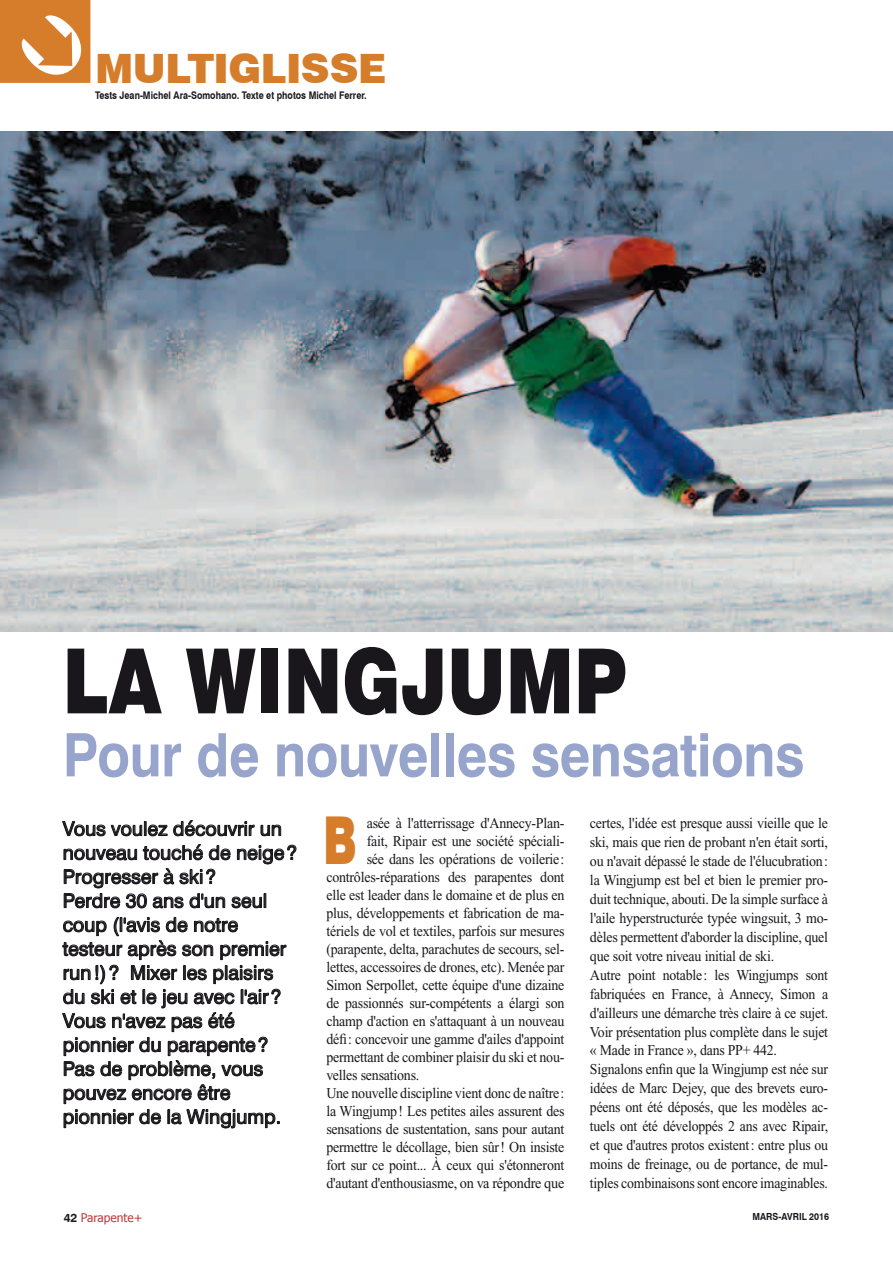
<style>
.page{position:relative;width:893px;height:1263px;background:#fff}
.page>*{position:absolute;margin:0;border:0;box-sizing:border-box;transform-origin:0 0}
.t1{font:900 90px "Swiss 721 BT";color:#1a171c;scale:.8 1}
.t2{font:900 66.15px "Swiss 721 BT";color:#d67d2c;scale:.68 1}
.t3{font:700 60px "Swiss 721 BT";letter-spacing:-.01em;color:#97a4cc;scale:.9 1}
.t4{font:900 40.5px "Swiss 721 BT";letter-spacing:-.015em;color:#d67d2c}
.t5{font:19.5px/24px "Swiss 721 BT";color:#1a171c}
.t6{font:15px/18.9px "Times New Roman";letter-spacing:-.015em;color:#1a171c;scale:.93 1}
.t7{font:12px "Tahoma";color:#bf393c}
.t8{font:700 10.5px "Swiss 721 BT";color:#1a171c;scale:.85 1}
.t9{font:700 9.75px "Swiss 721 BT";color:#1a171c;scale:.9 1}
.s1{font-family:"Swiss 721 BT";font-weight:700;color:#1a171c}
</style>
<div class="page">
<img style="left:0;top:132px;width:893px;height:499px">
<svg style="left:62px;top:820px;width:219px;height:17px"></svg>
<svg style="left:63px;top:848px;width:74px;height:13px"></svg>
<svg style="left:143px;top:844px;width:60px;height:17px"></svg>
<svg style="left:209px;top:845px;width:22px;height:16px"></svg>
<svg style="left:237px;top:844px;width:60px;height:20px"></svg>
<svg style="left:63px;top:868px;width:162px;height:41px"></svg>
<svg style="left:231px;top:893px;width:35px;height:16px"></svg>
<svg style="left:62px;top:917px;width:225px;height:211px"></svg>
<div style="left:0;top:0;width:91px;height:83px;background:#d67d2c"></div>
<h3 class="t4" style="left:95px;top:44px;width:293px">MULTIGLISSE</h3>
<p class="t8" style="left:95px;top:89px;width:321px">Tests Jean-Michel Ara-Somohano. Texte et photos Michel Ferrer.</p>
<h1 class="t1" style="left:63px;top:627px;width:707px">LA WINGJUMP</h1>
<h3 class="t3" style="left:63px;top:718px;width:826px">Pour de nouvelles sensations</h3>
<h2 class="t2" style="left:323px;top:800px;width:52px">B</h2>
<p class="t6" style="left:590px;top:814px;width:258px">certes, l'idée est presque aussi vieille que le ski, mais que rien de probant n'en était sorti, ou n'avait dépassé le stade de l'élucubration: la Wingjump est bel et bien le premier pro&shy;duit technique, abouti. De la simple surface à l'aile hyperstructurée typée wingsuit, 3 mo&shy;dèles permettent d'aborder la discipline, quel que soit votre niveau initial de ski.<br>Autre point notable: les Wingjumps sont fabriquées en France, à Annecy, Simon a d'ailleurs une démarche très claire à ce sujet.<br>Voir présentation plus complète dans le sujet « Made in France », dans PP+ 442.<br>Signalons enfin que la Wingjump est née sur idées de Marc Dejey, que des brevets euro&shy;péens ont été déposés, que les modèles ac&shy;tuels ont été développés 2 ans avec Ripair, et que d'autres protos existent: entre plus ou moins de freinage, ou de portance, de mul&shy;tiples combinaisons sont encore imaginables.</p>
<p class="t5" style="left:63px;top:816px;width:236px">Vous voulez découvrir un nouveau touché de neige?<br>Progresser à ski?<br>Perdre 30 ans d'un seul coup (l'avis de notre testeur après son premier run!)? Mixer les plaisirs du ski et le jeu avec l'air?<br>Vous n'avez pas été pionnier du parapente?<br>Pas de problème, vous pouvez encore être pionnier de la Wingjump.</p>
<p class="t6" style="left:367px;top:814px;width:214px">asée à l'atterrissage d'Annecy-Plan-</p>
<p class="t6" style="left:367px;top:832px;width:214px">fait, Ripair est une société spéciali-</p>
<p class="t6" style="left:367px;top:850px;width:214px">sée dans les opérations de voilerie:</p>
<p class="t6" style="left:326px;top:868px;width:258px">contrôles-réparations des parapentes dont</p>
<p class="t6" style="left:326px;top:886px;width:258px">elle est leader dans le domaine et de plus en</p>
<p class="t6" style="left:326px;top:904px;width:258px">plus, développements et fabrication de ma-</p>
<p class="t6" style="left:326px;top:922px;width:257px">tériels de vol et textiles, parfois sur mesures</p>
<p class="t6" style="left:326px;top:940px;width:258px">(parapente, delta, parachutes de secours, sel-</p>
<p class="t6" style="left:326px;top:958px;width:258px">lettes, accessoires de drones, etc). Menée par</p>
<p class="t6" style="left:326px;top:976px;width:258px">Simon Serpollet, cette équipe d'une dizaine</p>
<p class="t6" style="left:326px;top:994px;width:258px">de passionnés sur-compétents a élargi son</p>
<p class="t6" style="left:326px;top:1012px;width:258px">champ d'action en s'attaquant à un nouveau</p>
<p class="t6" style="left:326px;top:1030px;width:258px">défi: concevoir une gamme d'ailes d'appoint</p>
<p class="t6" style="left:326px;top:1048px;width:258px">permettant de combiner plaisir du ski et nou-</p>
<p class="t6" style="left:326px;top:1066px;width:102px">velles sensations.</p>
<p class="t6" style="left:326px;top:1084px;width:258px">Une nouvelle discipline vient donc de naître:</p>
<p class="t6" style="left:326px;top:1102px;width:258px">la Wingjump! Les petites ailes assurent des</p>
<p class="t6" style="left:326px;top:1120px;width:258px">sensations de sustentation, sans pour autant</p>
<p class="t6" style="left:326px;top:1138px;width:258px">permettre le décollage, bien sûr! On insiste</p>
<p class="t6" style="left:326px;top:1156px;width:258px">fort sur ce point... À ceux qui s'étonneront</p>
<p class="t6" style="left:326px;top:1174px;width:258px">d'autant d'enthousiasme, on va répondre que</p>
<p class="t7" style="left:64px;top:1209px;width:80px"><span class="s1">42</span> Parapente+</p>
<p class="t9" style="left:752px;top:1211px;width:87px">mars-avril 2016</p>
</div>
